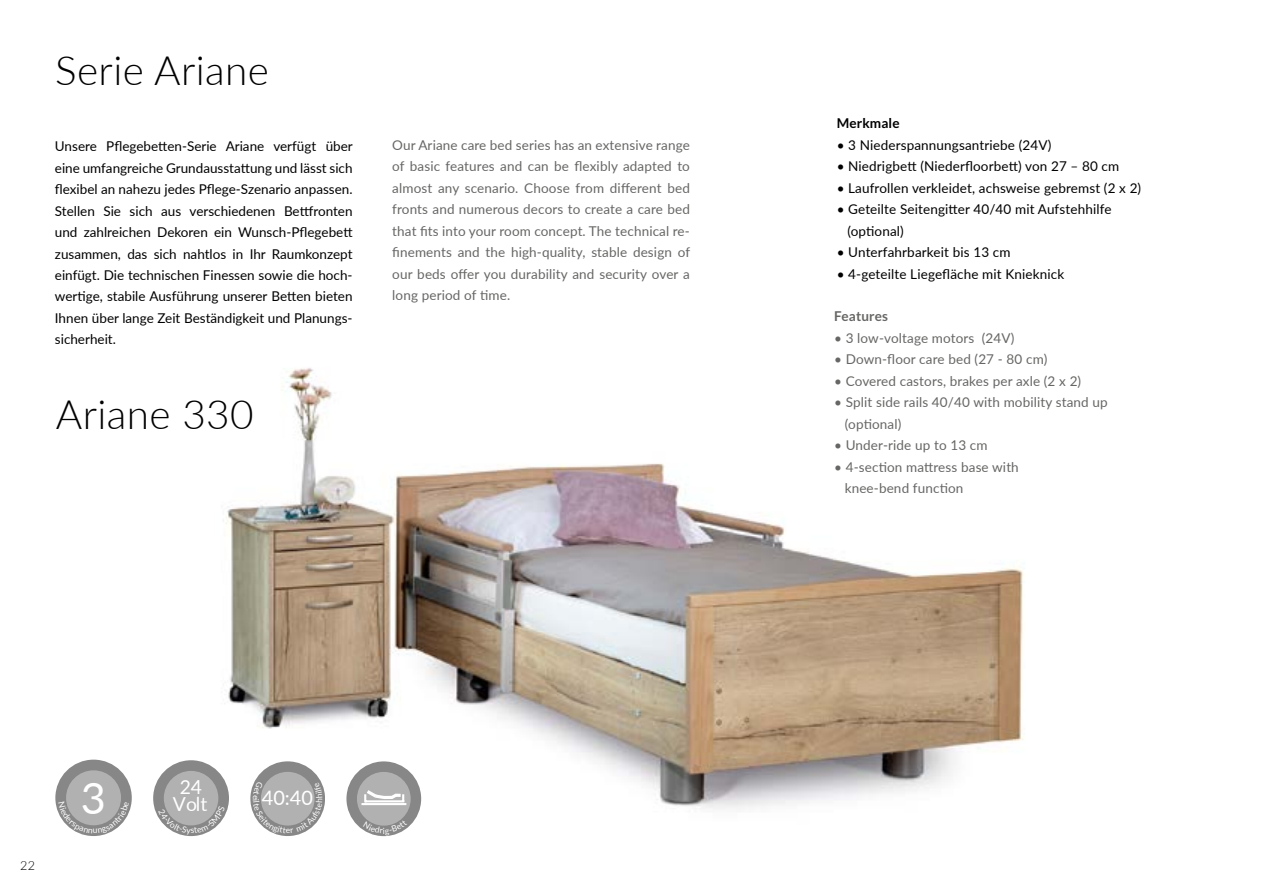
<style>
.page{position:relative;width:1263px;height:893px;background:#fff}
.page>*{position:absolute;margin:0;border:0;box-sizing:border-box;transform-origin:0 0}
.t1{font:43.2px "Lato";color:#fff}
.t2{font:300 40.5px "Lato";letter-spacing:.01em;color:#000}
.t3{font:19.95px "Lato";color:#fff}
.t4{font:19.35px/17.1px "Lato";color:#fff;text-align:center}
.t5{font:13.5px/21.5px "Lato";letter-spacing:.01em;color:#000}
.t6{font:13.5px/21.5px "Lato";letter-spacing:.01em;color:#666665}
.t7{font:700 13.5px "Lato";letter-spacing:.01em;color:#000}
.t8{font:700 13.5px "Lato";letter-spacing:.01em;color:#666665}
.t9{font:300 12.6px "Lato";color:#000}
</style>
<div class="page">
<img style="left:222px;top:368px;width:802px;height:469px">
<div style="left:55px;top:760px;width:77px;height:76px;background:#878787;border-radius:50%"></div>
<div style="left:66px;top:770px;width:55px;height:55px;background:#b1b1b1;border-radius:50%"></div>
<div style="left:153px;top:760px;width:76px;height:76px;background:#878787;border-radius:50%"></div>
<div style="left:164px;top:771px;width:54px;height:54px;background:#b1b1b1;border-radius:50%"></div>
<div style="left:346px;top:761px;width:75px;height:75px;background:#878787;border-radius:50%"></div>
<div style="left:357px;top:772px;width:54px;height:54px;background:#b1b1b1;border-radius:50%"></div>
<hr style="left:361px;top:803px;width:45px;height:2px;background:#fff">
<svg style="left:364px;top:790px;width:40px;height:12px"></svg>
<div style="left:250px;top:761px;width:75px;height:75px;background:#878787;border-radius:50%"></div>
<div style="left:261px;top:772px;width:54px;height:53px;background:#b1b1b1;border-radius:50%"></div>
<svg style="left:58px;top:801px;width:71px;height:33px"></svg>
<svg style="left:158px;top:807px;width:67px;height:28px"></svg>
<svg style="left:363px;top:820px;width:44px;height:15px"></svg>
<svg style="left:253px;top:781px;width:69px;height:52px"></svg>
<h2 class="t2" style="left:55px;top:43px;width:215px">Serie Ariane</h2>
<p class="t5" style="left:55px;top:135px;width:299px;text-align:justify">Unsere Pflegebetten-Serie Ariane verfügt über eine umfangreiche Grundausstattung und lässt sich flexibel an nahezu jedes Pflege-Szenario anpassen.<br>Stellen Sie sich aus verschiedenen Bettfronten und zahlreichen Dekoren ein Wunsch-Pflegebett zusammen, das sich nahtlos in Ihr Raumkonzept einfügt. Die technischen Finessen sowie die hoch&shy;wertige, stabile Ausführung unserer Betten bieten Ihnen über lange Zeit Beständigkeit und Planungs&shy;sicherheit.</p>
<p class="t6" style="left:392px;top:134px;width:299px;text-align:justify">Our Ariane care bed series has an extensive range of basic features and can be flexibly adapted to almost any scenario. Choose from different bed fronts and numerous decors to create a care bed that fits into your room concept. The technical re&shy;finements and the high-quality, stable design of our beds offer you durability and security over a long period of time.</p>
<h2 class="t2" style="left:56px;top:386px;width:199px">Ariane 330</h2>
<p class="t9" style="left:20px;top:856px;width:16px">22</p>
<h1 class="t1" style="left:81px;top:767px;width:27px">3</h1>
<h3 class="t4" style="left:173px;top:778px;width:36px">24<br>Volt</h3>
<h3 class="t3" style="left:262px;top:784px;width:53px">40:40</h3>
<p class="t7" style="left:837px;top:116px;width:64px">Merkmale</p>
<p class="t5" style="left:837px;top:134px;width:216px">• 3 Niederspannungsantriebe (24V)</p>
<p class="t5" style="left:837px;top:155px;width:284px">• Niedrigbett (Niederfloorbett) von 27 – 80 cm</p>
<p class="t5" style="left:837px;top:176px;width:306px">• Laufrollen verkleidet, achsweise gebremst (2 x 2)</p>
<p class="t5" style="left:847px;top:198px;width:266px;text-indent:-11px">• Geteilte Seitengitter 40/40 mit Aufstehhilfe (optional)</p>
<p class="t5" style="left:837px;top:241px;width:175px">• Unterfahrbarkeit bis 13 cm</p>
<p class="t5" style="left:837px;top:262px;width:229px">• 4-geteilte Liegefläche mit Knieknick</p>
<p class="t8" style="left:834px;top:309px;width:55px">Features</p>
<p class="t6" style="left:834px;top:327px;width:182px">• 3 low-voltage motors (24V)</p>
<p class="t6" style="left:834px;top:348px;width:215px">• Down-floor care bed (27 - 80 cm)</p>
<p class="t6" style="left:834px;top:370px;width:249px">• Covered castors, brakes per axle (2 x 2)</p>
<p class="t6" style="left:845px;top:391px;width:264px;text-indent:-11px">• Split side rails 40/40 with mobility stand up (optional)</p>
<p class="t6" style="left:834px;top:434px;width:155px">• Under-ride up to 13 cm</p>
<p class="t6" style="left:845px;top:455px;width:176px;text-indent:-11px">• 4-section mattress base with knee-bend function</p>
</div>
